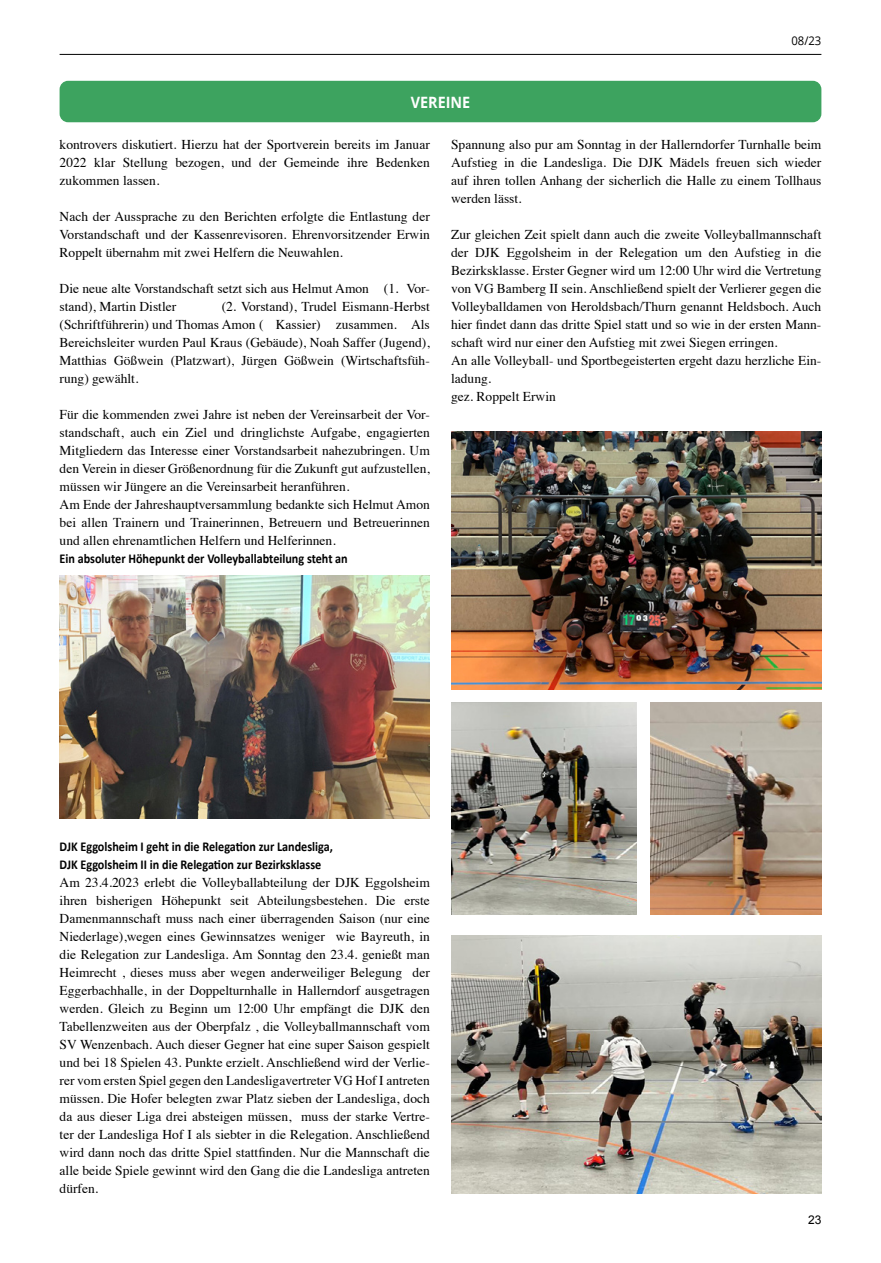
<style>
.page{position:relative;width:881px;height:1263px;background:#fff}
.page>*{position:absolute;margin:0;border:0;box-sizing:border-box;transform-origin:0 0}
.t1{font:700 15.6px "Open Sans";color:#fff;scale:.92 1}
.t2{font:13.5px/18px "Times";color:#000;text-align:justify}
.t3{font:700 13.5px/18px "Calibri";color:#000;scale:.9 1}
.t4{font:12px "Open Sans";color:#000;scale:.94 1}
.t5{font:12px "Arial";color:#000}
</style>
<div class="page">
<hr style="left:60px;top:54px;width:761px;height:1px;background:#000">
<div style="left:60px;top:81px;width:761px;height:41px;background:#3da35f;border-radius:9px"></div>
<img style="left:60px;top:575px;width:369px;height:244px">
<img style="left:451px;top:432px;width:370px;height:258px">
<img style="left:451px;top:703px;width:185px;height:211px">
<img style="left:650px;top:703px;width:171px;height:211px">
<img style="left:451px;top:935px;width:370px;height:259px">
<p class="t4" style="left:791px;top:32px;width:33px">08/23</p>
<p class="t1" style="left:410px;top:91px;width:66px">VEREINE</p>
<p class="t2" style="left:451px;top:134px;width:371px">Spannung also pur am Sonntag in der Hallerndorfer Turnhalle beim Aufstieg in die Landesliga. Die DJK Mädels freuen sich wieder auf ihren tollen Anhang der sicherlich die Halle zu einem Tollhaus werden lässt.</p>
<p class="t2" style="left:451px;top:224px;width:371px;text-align:left">Zur gleichen Zeit spielt dann auch die zweite Volleyballmannschaft der DJK Eggolsheim in der Relegation um den Aufstieg in die Bezirksklasse. Erster Gegner wird um 12:00 Uhr wird die Vertretung von VG Bamberg II sein. Anschließend spielt der Verlierer gegen die Volleyballdamen von Heroldsbach/Thurn genannt Heldsboch. Auch hier findet dann das dritte Spiel statt und so wie in der ersten Mann&shy;schaft wird nur einer den Aufstieg mit zwei Siegen erringen.<br>An alle Volleyball- und Sportbegeisterten ergeht dazu herzliche Ein&shy;ladung.<br>gez. Roppelt Erwin</p>
<p class="t2" style="left:60px;top:134px;width:371px">kontrovers diskutiert. Hierzu hat der Sportverein bereits im Januar 2022 klar Stellung bezogen, und der Gemeinde ihre Bedenken zukommen lassen.</p>
<p class="t2" style="left:60px;top:206px;width:371px">Nach der Aussprache zu den Berichten erfolgte die Entlastung der Vorstandschaft und der Kassenrevisoren. Ehrenvorsitzender Erwin Roppelt übernahm mit zwei Helfern die Neuwahlen.</p>
<p class="t2" style="left:60px;top:278px;width:371px">Die neue alte Vorstandschaft setzt sich aus Helmut Amon (1. Vor&shy;stand), Martin Distler</p>
<p class="t2" style="left:60px;top:296px;width:371px;text-indent:162px">(2. Vorstand), Trudel Eismann-Herbst (Schriftführerin) und Thomas Amon ( Kassier) zusammen. Als Bereichsleiter wurden Paul Kraus (Gebäude), Noah Saffer (Jugend), Matthias Gößwein (Platzwart), Jürgen Gößwein (Wirtschaftsfüh&shy;rung) gewählt.</p>
<p class="t2" style="left:60px;top:404px;width:371px;text-align:left">Für die kommenden zwei Jahre ist neben der Vereinsarbeit der Vor&shy;standschaft, auch ein Ziel und dringlichste Aufgabe, engagierten Mitgliedern das Interesse einer Vorstandsarbeit nahezubringen. Um den Verein in dieser Größenordnung für die Zukunft gut aufzustellen, müssen wir Jüngere an die Vereinsarbeit heranführen.<br>Am Ende der Jahreshauptversammlung bedankte sich Helmut Amon bei allen Trainern und Trainerinnen, Betreuern und Betreuerinnen und allen ehrenamtlichen Helfern und Helferinnen.</p>
<p class="t3" style="left:60px;top:549px;width:321px">Ein absoluter Höhepunkt der Volleyballabteilung steht an</p>
<p class="t3" style="left:60px;top:837px;width:305px">DJK Eggolsheim I geht in die Relegation zur Landesliga,<br>DJK Eggolsheim II in die Relegation zur Bezirksklasse</p>
<p class="t2" style="left:60px;top:872px;width:371px">Am 23.4.2023 erlebt die Volleyballabteilung der DJK Eggolsheim ihren bisherigen Höhepunkt seit Abteilungsbestehen. Die erste Damenmannschaft muss nach einer überragenden Saison (nur eine Niederlage),wegen eines Gewinnsatzes weniger wie Bayreuth, in die Relegation zur Landesliga. Am Sonntag den 23.4. genießt man Heimrecht , dieses muss aber wegen anderweiliger Belegung der Eggerbachhalle, in der Doppelturnhalle in Hallerndorf ausgetragen werden. Gleich zu Beginn um 12:00 Uhr empfängt die DJK den Tabellenzweiten aus der Oberpfalz , die Volleyballmannschaft vom SV Wenzenbach. Auch dieser Gegner hat eine super Saison gespielt und bei 18 Spielen 43. Punkte erzielt. Anschließend wird der Verlie&shy;rer vom ersten Spiel gegen den Landesligavertreter VG Hof I antreten müssen. Die Hofer belegten zwar Platz sieben der Landesliga, doch da aus dieser Liga drei absteigen müssen, muss der starke Vertre&shy;ter der Landesliga Hof I als siebter in die Relegation. Anschließend wird dann noch das dritte Spiel stattfinden. Nur die Mannschaft die alle beide Spiele gewinnt wird den Gang die die Landesliga antreten dürfen.</p>
<p class="t5" style="left:807px;top:1211px;width:15px">23</p>
</div>
